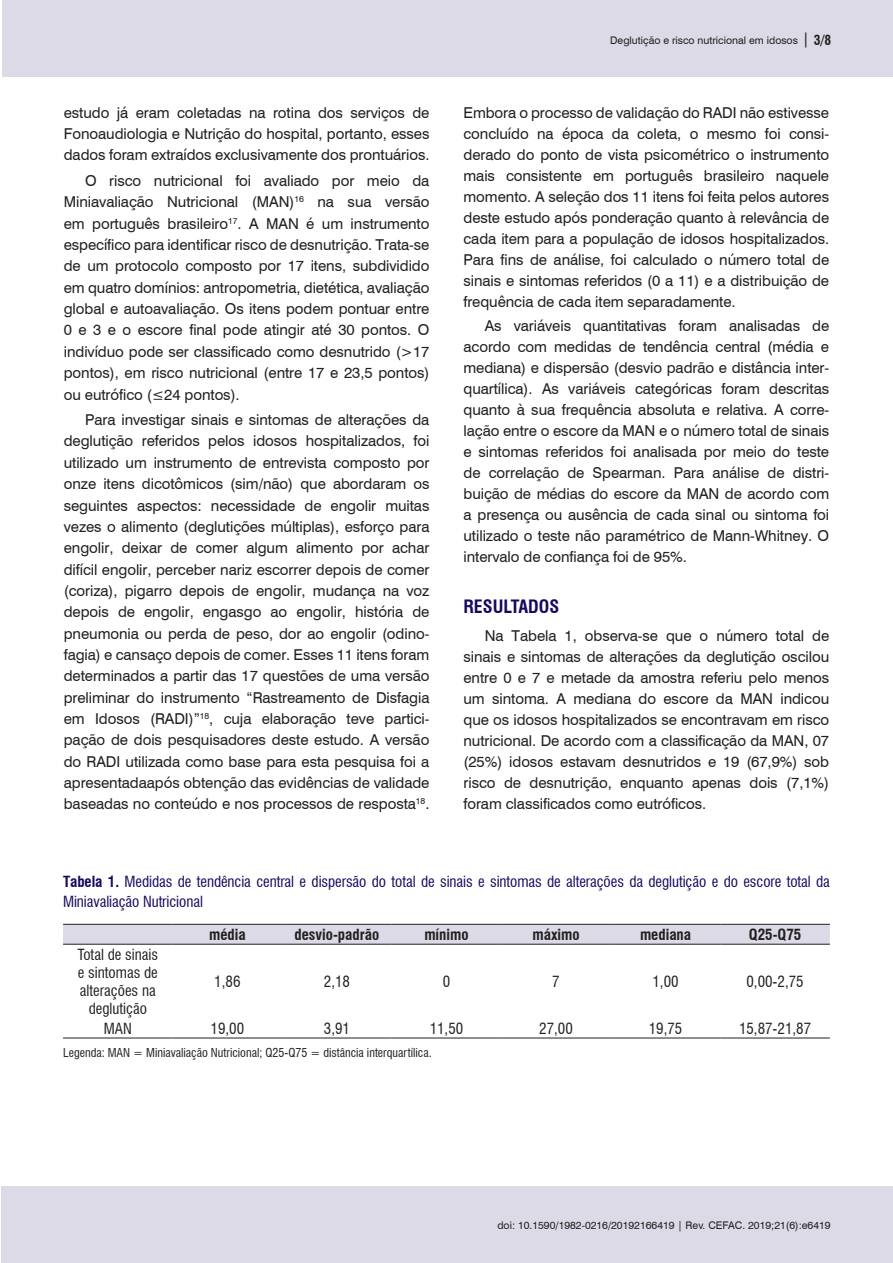
<style>
.page{position:relative;width:893px;height:1263px;background:#fff}
.page>*{position:absolute;margin:0;border:0;box-sizing:border-box;transform-origin:0 0}
.Nivel_1{font:700 condensed 18px "Swiss 721 BT";color:#18085f}
.Corpo_do_texto{font:15px/21.3px "Swiss 721 BT";letter-spacing:-.005em;color:#231f20;text-align:justify}
.Titulo_tabelas_e_gr{font:condensed 15px/19.5px "Swiss 721 BT";letter-spacing:-.005em;color:#18085f}
.Texto_tabelas{font:condensed 15px/18px "Swiss 721 BT";color:#231f20;text-align:center}
.Texto_tabelas-2{font:700 condensed 15px "Swiss 721 BT";color:#231f20}
.Legendas{font:condensed 12px "Swiss 721 BT";color:#231f20}
.t1{font:10.5px "Swiss 721 BT";color:#231f20}
.s1{font-size:15px}
.s2{font-weight:700;font-stretch:condensed;font-size:13.5px}
.s3{font-weight:700}
</style>
<div class="page">
<div style="left:1px;top:1186px;width:892px;height:77px;background:#dcdae7"></div>
<div style="left:2px;top:0;width:891px;height:77px;background:#dcdae7"></div>
<div style="left:63px;top:925px;width:767px;height:19px;background:#dcdae7"></div>
<hr style="left:63px;top:944px;width:110px;height:1px;background:#231f20">
<hr style="left:173px;top:944px;width:109px;height:1px;background:#231f20">
<hr style="left:282px;top:944px;width:110px;height:1px;background:#231f20">
<hr style="left:392px;top:944px;width:109px;height:1px;background:#231f20">
<hr style="left:501px;top:944px;width:110px;height:1px;background:#231f20">
<hr style="left:611px;top:944px;width:109px;height:1px;background:#231f20">
<hr style="left:720px;top:944px;width:110px;height:1px;background:#231f20">
<hr style="left:63px;top:924px;width:110px;height:1px;background:#231f20">
<hr style="left:173px;top:924px;width:109px;height:1px;background:#231f20">
<hr style="left:282px;top:924px;width:110px;height:1px;background:#231f20">
<hr style="left:392px;top:924px;width:109px;height:1px;background:#231f20">
<hr style="left:501px;top:924px;width:110px;height:1px;background:#231f20">
<hr style="left:611px;top:924px;width:109px;height:1px;background:#231f20">
<hr style="left:720px;top:924px;width:110px;height:1px;background:#231f20">
<hr style="left:63px;top:1038px;width:110px;height:1px;background:#231f20">
<hr style="left:173px;top:1038px;width:109px;height:1px;background:#231f20">
<hr style="left:282px;top:1038px;width:110px;height:1px;background:#231f20">
<hr style="left:392px;top:1038px;width:109px;height:1px;background:#231f20">
<hr style="left:501px;top:1038px;width:110px;height:1px;background:#231f20">
<hr style="left:611px;top:1038px;width:109px;height:1px;background:#231f20">
<hr style="left:720px;top:1038px;width:110px;height:1px;background:#231f20">
<p class="Corpo_do_texto" style="left:64px;top:101px;width:367px">estudo já eram coletadas na rotina dos serviços de Fonoaudiologia e Nutrição do hospital, portanto, esses dados foram extraídos exclusivamente dos prontuários.</p>
<p class="Corpo_do_texto" style="left:64px;top:169px;width:367px;text-indent:21px">O risco nutricional foi avaliado por meio da Miniavaliação Nutricional (MAN)<sup>16</sup> na sua versão em português brasileiro<sup>17</sup>. A MAN é um instrumento específico para identificar risco de desnutrição. Trata-se de um protocolo composto por 17 itens, subdividido em quatro domínios: antropometria, dietética, avaliação global e autoavaliação. Os itens podem pontuar entre 0 e 3 e o escore final pode atingir até 30 pontos. O indivíduo pode ser classificado como desnutrido (&gt;17 pontos), em risco nutricional (entre 17 e 23,5 pontos) ou eutrófico (≤24 pontos).</p>
<p class="Corpo_do_texto" style="left:64px;top:408px;width:367px;text-indent:21px">Para investigar sinais e sintomas de alterações da deglutição referidos pelos idosos hospitalizados, foi utilizado um instrumento de entrevista composto por onze itens dicotômicos (sim/não) que abordaram os seguintes aspectos: necessidade de engolir muitas vezes o alimento (deglutições múltiplas), esforço para engolir, deixar de comer algum alimento por achar difícil engolir, perceber nariz escorrer depois de comer (coriza), pigarro depois de engolir, mudança na voz depois de engolir, engasgo ao engolir, história de pneumonia ou perda de peso, dor ao engolir (odino&shy;fagia) e cansaço depois de comer. Esses 11 itens foram determinados a partir das 17 questões de uma versão preliminar do instrumento “Rastreamento de Disfagia em Idosos (RADI)”<sup>18</sup>, cuja elaboração teve partici&shy;pação de dois pesquisadores deste estudo. A versão do RADI utilizada como base para esta pesquisa foi a apresentadaapós obtenção das evidências de validade baseadas no conteúdo e nos processos de resposta<sup>18</sup>.</p>
<p class="t1" style="left:610px;top:33px;width:223px">Deglutição e risco nutricional em idosos <span class="s1">|</span> <span class="s2">3/8</span></p>
<p class="Corpo_do_texto" style="left:463px;top:101px;width:367px">Embora o processo de validação do RADI não estivesse concluído na época da coleta, o mesmo foi consi&shy;derado do ponto de vista psicométrico o instrumento mais consistente em português brasileiro naquele momento. A seleção dos 11 itens foi feita pelos autores deste estudo após ponderação quanto à relevância de cada item para a população de idosos hospitalizados.<br>Para fins de análise, foi calculado o número total de sinais e sintomas referidos (0 a 11) e a distribuição de frequência de cada item separadamente.</p>
<p class="Corpo_do_texto" style="left:463px;top:315px;width:367px;text-indent:21px">As variáveis quantitativas foram analisadas de acordo com medidas de tendência central (média e mediana) e dispersão (desvio padrão e distância inter&shy;quartílica). As variáveis categóricas foram descritas quanto à sua frequência absoluta e relativa. A corre&shy;lação entre o escore da MAN e o número total de sinais e sintomas referidos foi analisada por meio do teste de correlação de Spearman. Para análise de distri&shy;buição de médias do escore da MAN de acordo com a presença ou ausência de cada sinal ou sintoma foi utilizado o teste não paramétrico de Mann-Whitney. O intervalo de confiança foi de 95%.</p>
<p class="Nivel_1" style="left:463px;top:595px;width:97px">RESULTADOS</p>
<p class="Corpo_do_texto" style="left:463px;top:625px;width:367px;text-indent:21px">Na Tabela 1, observa-se que o número total de sinais e sintomas de alterações da deglutição oscilou entre 0 e 7 e metade da amostra referiu pelo menos um sintoma. A mediana do escore da MAN indicou que os idosos hospitalizados se encontravam em risco nutricional. De acordo com a classificação da MAN, 07 (25%) idosos estavam desnutridos e 19 (67,9%) sob risco de desnutrição, enquanto apenas dois (7,1%) foram classificados como eutróficos.</p>
<p class="Titulo_tabelas_e_gr" style="left:63px;top:872px;width:768px"><span class="s3">Tabela 1.</span> Medidas de tendência central e dispersão do total de sinais e sintomas de alterações da deglutição e do escore total da<br>Miniavaliação Nutricional</p>
<p class="Texto_tabelas-2" style="left:209px;top:925px;width:38px">média</p>
<p class="Texto_tabelas-2" style="left:295px;top:925px;width:86px">desvio-padrão</p>
<p class="Texto_tabelas-2" style="left:424px;top:925px;width:46px">mínimo</p>
<p class="Texto_tabelas-2" style="left:532px;top:925px;width:49px">máximo</p>
<p class="Texto_tabelas-2" style="left:640px;top:925px;width:53px">mediana</p>
<p class="Texto_tabelas-2" style="left:749px;top:925px;width:54px">Q25-Q75</p>
<p class="Texto_tabelas" style="left:77px;top:945px;width:82px">Total de sinais e sintomas de alterações na deglutição</p>
<p class="Texto_tabelas" style="left:214px;top:972px;width:28px">1,86</p>
<p class="Texto_tabelas" style="left:324px;top:972px;width:28px">2,18</p>
<p class="Texto_tabelas" style="left:443px;top:972px;width:9px">0</p>
<p class="Texto_tabelas" style="left:552px;top:972px;width:9px">7</p>
<p class="Texto_tabelas" style="left:652px;top:972px;width:28px">1,00</p>
<p class="Texto_tabelas" style="left:746px;top:972px;width:59px">0,00-2,75</p>
<p class="Texto_tabelas" style="left:104px;top:1019px;width:30px">MAN</p>
<p class="Texto_tabelas" style="left:211px;top:1019px;width:35px">19,00</p>
<p class="Texto_tabelas" style="left:324px;top:1019px;width:28px">3,91</p>
<p class="Texto_tabelas" style="left:430px;top:1019px;width:35px">11,50</p>
<p class="Texto_tabelas" style="left:539px;top:1019px;width:35px">27,00</p>
<p class="Texto_tabelas" style="left:649px;top:1019px;width:35px">19,75</p>
<p class="Texto_tabelas" style="left:739px;top:1019px;width:74px">15,87-21,87</p>
<p class="Legendas" style="left:63px;top:1045px;width:370px">Legenda: MAN = Miniavaliação Nutricional; Q25-Q75 = distância interquartílica.</p>
<p class="t1" style="left:497px;top:1218px;width:335px">doi: 10.1590/1982-0216/20192166419 | Rev. CEFAC. 2019;21(6):e6419</p>
</div>
